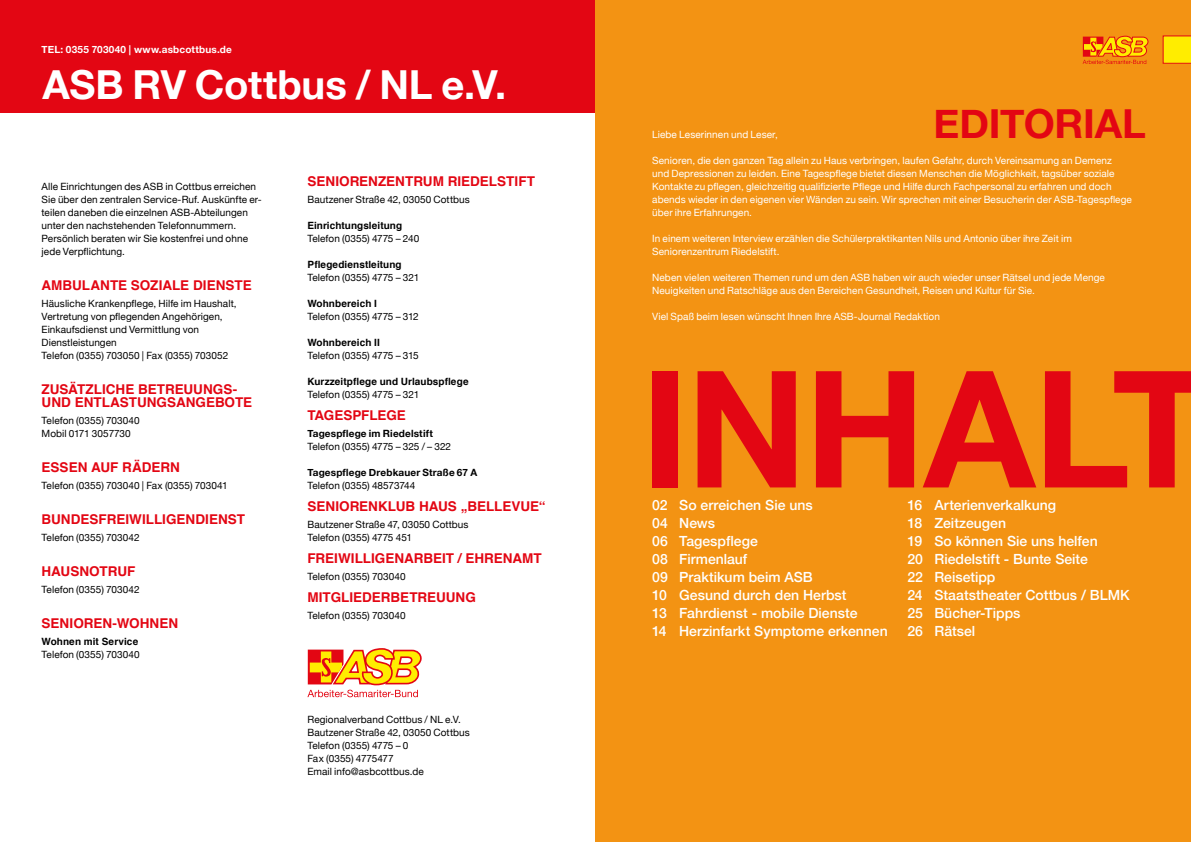
<style>
.page{position:relative;width:1191px;height:842px;background:#fff}
.page>*{position:absolute;margin:0;border:0;box-sizing:border-box;transform-origin:0 0}
.t1{font:700 162.7px "Helvetica Neue";letter-spacing:-.015em;color:#e30613}
.t2{font:700 40px "Helvetica Neue";letter-spacing:-.005em;color:#fff}
.t3{font:700 40px "Helvetica Neue";letter-spacing:-.005em;color:#e30613}
.t4{font:500 14px/18px "Helvetica Neue";color:#fff}
.t5{font:700 13.5px/13px "Helvetica";color:#e30613}
.t6{font:10px/13px "Helvetica Neue";letter-spacing:.005em;color:#000}
.t7{font:10px/13px "Helvetica Neue";letter-spacing:.005em;color:#fff}
.t8{font:700 10px "Helvetica";letter-spacing:.005em;color:#000}
.t9{font:700 10px "Helvetica Neue";letter-spacing:.015em;color:#000}
.t10{font:700 10px "Helvetica Neue";letter-spacing:.02em;color:#fff}
</style>
<div class="page">
<div style="left:0;top:0;width:595px;height:112px;background:#e30613"></div>
<svg style="left:307px;top:648px;width:115px;height:49px"></svg>
<div style="left:595px;top:0;width:596px;height:842px;background:#f39313"></div>
<svg style="left:1162px;top:35px;width:29px;height:29px"></svg>
<svg style="left:1082px;top:35px;width:66px;height:29px"></svg>
<p class="t10" style="left:42px;top:42px;width:192px">TEL: 0355 703040 | www.asbcottbus.de</p>
<h2 class="t2" style="left:43px;top:54px;width:465px">ASB RV Cottbus / NL e.V.</h2>
<p class="t6" style="left:42px;top:181px;width:222px">Alle Einrichtungen des ASB in Cottbus erreichen Sie über den zentralen Service-Ruf. Auskünfte er&shy;teilen daneben die einzelnen ASB-Abteilungen unter den nachstehenden Telefonnummern.<br>Persönlich beraten wir Sie kostenfrei und ohne jede Verpflichtung.</p>
<h3 class="t5" style="left:42px;top:279px;width:212px">AMBULANTE SOZIALE DIENSTE</h3>
<p class="t6" style="left:42px;top:298px;width:196px">Häusliche Krankenpflege, Hilfe im Haushalt, Vertretung von pflegenden Angehörigen, Einkaufsdienst und Vermittlung von Dienstleistungen<br>Telefon (0355) 703050 | Fax (0355) 703052</p>
<h3 class="t5" style="left:42px;top:383px;width:212px">ZUSÄTZLICHE BETREUUNGS-<br>UND ENTLASTUNGSANGEBOTE</h3>
<p class="t6" style="left:42px;top:415px;width:100px">Telefon (0355) 703040<br>Mobil 0171 3057730</p>
<h3 class="t5" style="left:42px;top:461px;width:140px">ESSEN AUF RÄDERN</h3>
<p class="t6" style="left:42px;top:480px;width:188px">Telefon (0355) 703040 | Fax (0355) 703041</p>
<h3 class="t5" style="left:42px;top:513px;width:205px">BUNDESFREIWILLIGENDIENST</h3>
<p class="t6" style="left:42px;top:532px;width:99px">Telefon (0355) 703042</p>
<h3 class="t5" style="left:42px;top:565px;width:95px">HAUSNOTRUF</h3>
<p class="t6" style="left:42px;top:584px;width:99px">Telefon (0355) 703042</p>
<h3 class="t5" style="left:42px;top:617px;width:138px">SENIOREN-WOHNEN</h3>
<p class="t8" style="left:42px;top:634px;width:98px">Wohnen mit Service</p>
<p class="t6" style="left:42px;top:649px;width:100px">Telefon (0355) 703040</p>
<h3 class="t5" style="left:307px;top:175px;width:229px">SENIORENZENTRUM RIEDELSTIFT</h3>
<p class="t6" style="left:307px;top:194px;width:164px">Bautzener Straße 42, 03050 Cottbus</p>
<p class="t8" style="left:307px;top:218px;width:96px">Einrichtungsleitung</p>
<p class="t6" style="left:307px;top:233px;width:113px">Telefon (0355) 4775 – 240</p>
<p class="t8" style="left:307px;top:257px;width:96px">Pflegedienstleitung</p>
<p class="t6" style="left:307px;top:272px;width:113px">Telefon (0355) 4775 – 321</p>
<p class="t8" style="left:307px;top:296px;width:71px">Wohnbereich I</p>
<p class="t6" style="left:307px;top:311px;width:113px">Telefon (0355) 4775 – 312</p>
<p class="t8" style="left:307px;top:335px;width:74px">Wohnbereich II</p>
<p class="t6" style="left:307px;top:350px;width:113px">Telefon (0355) 4775 – 315</p>
<p class="t8" style="left:307px;top:374px;width:163px">Kurzzeitpflege und Urlaubspflege</p>
<p class="t6" style="left:307px;top:389px;width:113px">Telefon (0355) 4775 – 321</p>
<h3 class="t5" style="left:307px;top:409px;width:100px">TAGESPFLEGE</h3>
<p class="t9" style="left:307px;top:426px;width:127px">Tagespflege im Riedelstift</p>
<p class="t6" style="left:307px;top:441px;width:145px">Telefon (0355) 4775 – 325 / – 322</p>
<p class="t9" style="left:307px;top:465px;width:171px">Tagespflege Drebkauer Straße 67 A</p>
<p class="t6" style="left:307px;top:480px;width:109px">Telefon (0355) 48573744</p>
<h3 class="t5" style="left:307px;top:500px;width:240px">SENIORENKLUB HAUS „BELLEVUE“</h3>
<p class="t6" style="left:307px;top:519px;width:163px">Bautzener Straße 47, 03050 Cottbus<br>Telefon (0355) 4775 451</p>
<h3 class="t5" style="left:307px;top:552px;width:236px">FREIWILLIGENARBEIT / EHRENAMT</h3>
<p class="t6" style="left:307px;top:571px;width:100px">Telefon (0355) 703040</p>
<h3 class="t5" style="left:307px;top:591px;width:170px">MITGLIEDERBETREUUNG</h3>
<p class="t6" style="left:307px;top:610px;width:100px">Telefon (0355) 703040</p>
<p class="t6" style="left:307px;top:714px;width:164px">Regionalverband Cottbus / NL e.V.<br>Bautzener Straße 42, 03050 Cottbus<br>Telefon (0355) 4775 – 0<br>Fax (0355) 4775477<br>Email info@asbcottbus.de</p>
<h2 class="t3" style="left:933px;top:93px;width:214px">EDITORIAL</h2>
<p class="t7" style="left:652px;top:155px;width:481px">Senioren, die den ganzen Tag allein zu Haus verbringen, laufen Gefahr, durch Vereinsamung an Demenz<br>und Depressionen zu leiden. Eine Tagespflege bietet diesen Menschen die Möglichkeit, tagsüber soziale Kontakte zu pflegen, gleichzeitig qualifizierte Pflege und Hilfe durch Fachpersonal zu erfahren und doch abends wieder in den eigenen vier Wänden zu sein. Wir sprechen mit einer Besucherin der ASB-Tagespflege über ihre Erfahrungen.</p>
<p class="t7" style="left:652px;top:233px;width:421px">In einem weiteren Interview erzählen die Schülerpraktikanten Nils und Antonio über ihre Zeit im<br>Seniorenzentrum Riedelstift.</p>
<p class="t7" style="left:652px;top:272px;width:454px">Neben vielen weiteren Themen rund um den ASB haben wir auch wieder unser Rätsel und jede Menge<br>Neuigkeiten und Ratschläge aus den Bereichen Gesundheit, Reisen und Kultur für Sie.</p>
<p class="t7" style="left:652px;top:311px;width:289px">Viel Spaß beim lesen wünscht Ihnen Ihre ASB-Journal Redaktion</p>
<p class="t7" style="left:652px;top:129px;width:127px">Liebe Leserinnen und Leser,</p>
<h1 class="t1" style="left:640px;top:302px;width:572px">INHALT</h1>
<h3 class="t4" style="left:652px;top:495px;width:237px">02 So erreichen Sie uns<br>04 News<br>06 Tagespflege<br>08 Firmenlauf<br>09 Praktikum beim ASB<br>10 Gesund durch den Herbst<br>13 Fahrdienst - mobile Dienste<br>14 Herzinfarkt Symptome erkennen</h3>
<h3 class="t4" style="left:907px;top:495px;width:224px">16 Arterienverkalkung<br>18 Zeitzeugen<br>19 So können Sie uns helfen<br>20 Riedelstift - Bunte Seite<br>22 Reisetipp<br>24 Staatstheater Cottbus / BLMK<br>25 Bücher-Tipps<br>26 Rätsel</h3>
</div>
